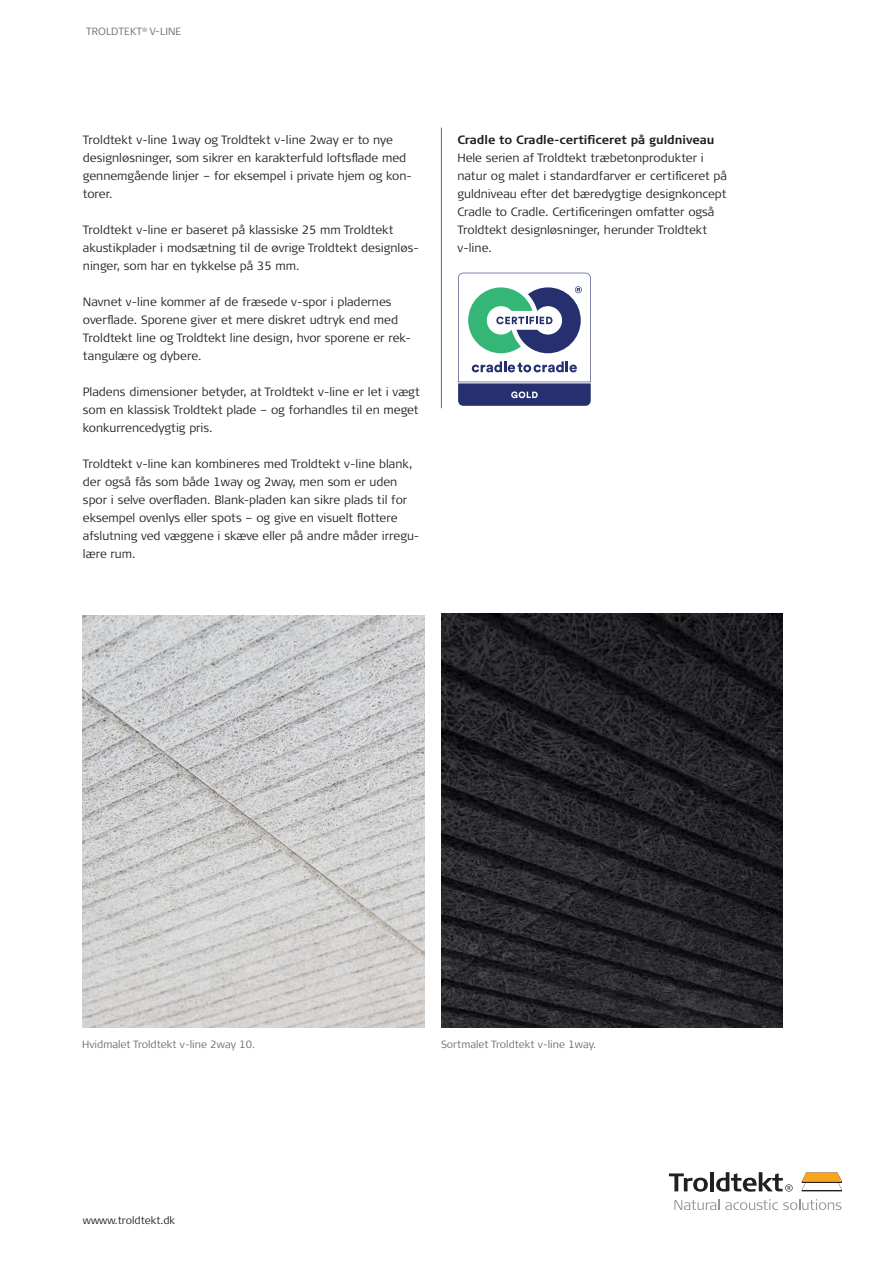
<style>
.page{position:relative;width:893px;height:1263px;background:#fff}
.page>*{position:absolute;margin:0;border:0;box-sizing:border-box;transform-origin:0 0}
.Brødtekst{font:300 12px/18px "Signa Pro";color:#231f20}
.Mellemtittel{font:700 12px "Signa Pro";color:#231f20}
.Illustration{font:300 10.5px "Signa Pro";color:#6c6d70}
.t1{font:300 10.5px "Signa Pro";color:#231f20}
</style>
<div class="page">
<svg style="left:802px;top:1172px;width:40px;height:19px"></svg>
<svg style="left:669px;top:1173px;width:39px;height:19px"></svg>
<hr style="left:710px;top:1172px;width:4px;height:19px;background:#231f20">
<svg style="left:716px;top:1172px;width:77px;height:20px"></svg>
<svg style="left:674px;top:1199px;width:45px;height:11px"></svg>
<svg style="left:725px;top:1199px;width:116px;height:11px"></svg>
<img style="left:82px;top:615px;width:343px;height:412px">
<img style="left:441px;top:614px;width:341px;height:413px">
<svg style="left:458px;top:273px;width:133px;height:133px"></svg>
<hr style="left:441px;top:128px;width:1px;height:280px;background:#6c6d70">
<p class="Illustration" style="left:86px;top:24px;width:97px">TROLDTEKT<sup>®</sup> V-LINE</p>
<p class="Brødtekst" style="left:83px;top:130px;width:330px">Troldtekt v-line 1way og Troldtekt v-line 2way er to nye designløsninger, som sikrer en karakterfuld loftsflade med gennemgående linjer – for eksempel i private hjem og kon&shy;torer.</p>
<p class="Brødtekst" style="left:83px;top:220px;width:337px">Troldtekt v-line er baseret på klassiske 25 mm Troldtekt akustikplader i modsætning til de øvrige Troldtekt designløs&shy;ninger, som har en tykkelse på 35 mm.</p>
<p class="Brødtekst" style="left:83px;top:292px;width:329px">Navnet v-line kommer af de fræsede v-spor i pladernes overflade. Sporene giver et mere diskret udtryk end med Troldtekt line og Troldtekt line design, hvor sporene er rek&shy;tangulære og dybere.</p>
<p class="Brødtekst" style="left:83px;top:382px;width:338px;text-align:justify">Pladens dimensioner betyder, at Troldtekt v-line er let i vægt som en klassisk Troldtekt plade – og forhandles til en meget konkurrencedygtig pris.</p>
<p class="Brødtekst" style="left:83px;top:454px;width:338px">Troldtekt v-line kan kombineres med Troldtekt v-line blank, der også fås som både 1way og 2way, men som er uden spor i selve overfladen. Blank-pladen kan sikre plads til for eksempel ovenlys eller spots – og give en visuelt flottere afslutning ved væggene i skæve eller på andre måder irregu&shy;lære rum.</p>
<p class="Mellemtittel" style="left:457px;top:132px;width:258px">Cradle to Cradle-certificeret på guldniveau</p>
<p class="Brødtekst" style="left:457px;top:148px;width:271px">Hele serien af Troldtekt træbetonprodukter i natur og malet i standardfarver er certificeret på guldniveau efter det bæredygtige designkoncept Cradle to Cradle. Certificeringen omfatter også Troldtekt designløsninger, herunder Troldtekt v-line.</p>
<p class="Illustration" style="left:82px;top:1037px;width:174px">Hvidmalet Troldtekt v-line 2way 10.</p>
<p class="Illustration" style="left:441px;top:1037px;width:156px">Sortmalet Troldtekt v-line 1way.</p>
<p class="t1" style="left:83px;top:1213px;width:94px">wwww.troldtekt.dk</p>
</div>
